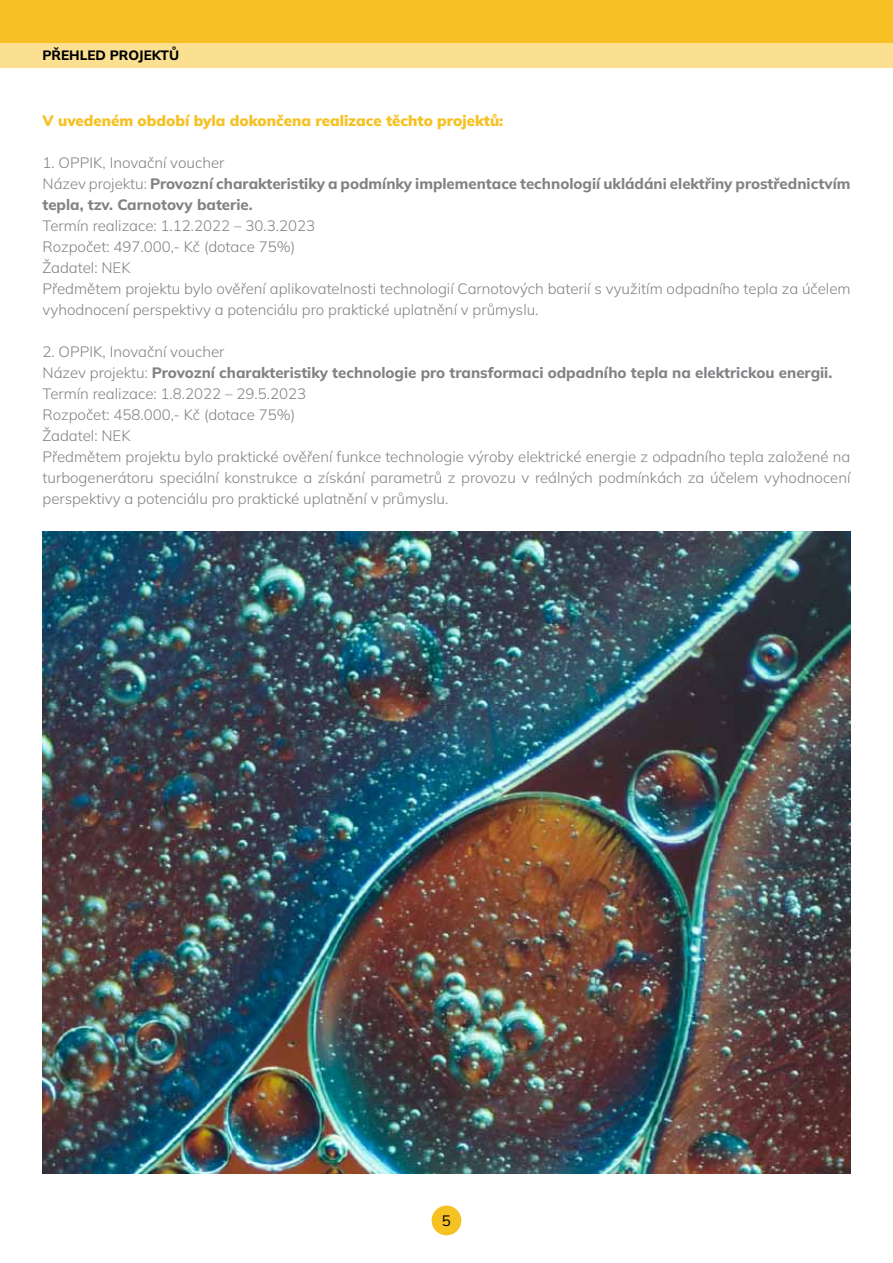
<style>
.page{position:relative;width:893px;height:1263px;background:#fff}
.page>*{position:absolute;margin:0;border:0;box-sizing:border-box;transform-origin:0 0}
.t1{font:300 15px/21px "Mulish";color:#818285}
.t2{font:800 15px/21px "Mulish";color:#818285}
.t3{font:900 15px "Mulish";color:#f6c123}
.t4{font:15px "Mulish";color:#000}
.t5{font:800 13.5px "Mulish";color:#000}
.s1{font-weight:300}
.s2{font-weight:800}
</style>
<div class="page">
<div style="left:0;top:43px;width:893px;height:25px;background:#fbe092"></div>
<div style="left:0;top:0;width:893px;height:43px;background:#f7c125"></div>
<div style="left:432px;top:1205px;width:29px;height:30px;background:#f6c123;border-radius:50%"></div>
<img style="left:43px;top:531px;width:807px;height:643px">
<p class="t5" style="left:43px;top:46px;width:138px">PŘEHLED PROJEKTŮ</p>
<p class="t3" style="left:43px;top:110px;width:462px">V uvedeném období byla dokončena realizace těchto projektů:</p>
<p class="t2" style="left:43px;top:151px;width:809px"><span class="s1">1. OPPIK, Inovační voucher<br>Název projektu:</span> Provozní charakteristiky a podmínky implementace technologií ukládáni elektřiny prostřednictvím tepla, tzv. Carnotovy baterie.</p>
<p class="t1" style="left:43px;top:214px;width:809px">Termín realizace: 1.12.2022 – 30.3.2023<br>Rozpočet: 497.000,- Kč (dotace 75%)<br>Žadatel: NEK<br>Předmětem projektu bylo ověření aplikovatelnosti technologií Carnotových baterií s využitím odpadního tepla za účelem vyhodnocení perspektivy a potenciálu pro praktické uplatnění v průmyslu.</p>
<p class="t1" style="left:43px;top:340px;width:809px">2. OPPIK, Inovační voucher<br>Název projektu: <span class="s2">Provozní charakteristiky technologie pro transformaci odpadního tepla na elektrickou energii.<br></span>Termín realizace: 1.8.2022 – 29.5.2023<br>Rozpočet: 458.000,- Kč (dotace 75%)<br>Žadatel: NEK<br>Předmětem projektu bylo praktické ověření funkce technologie výroby elektrické energie z odpadního tepla založené na turbogenerátoru speciální konstrukce a získání parametrů z provozu v reálných podmínkách za účelem vyhodnocení perspektivy a potenciálu pro praktické uplatnění v průmyslu.</p>
<p class="t4" style="left:442px;top:1210px;width:10px">5</p>
</div>
